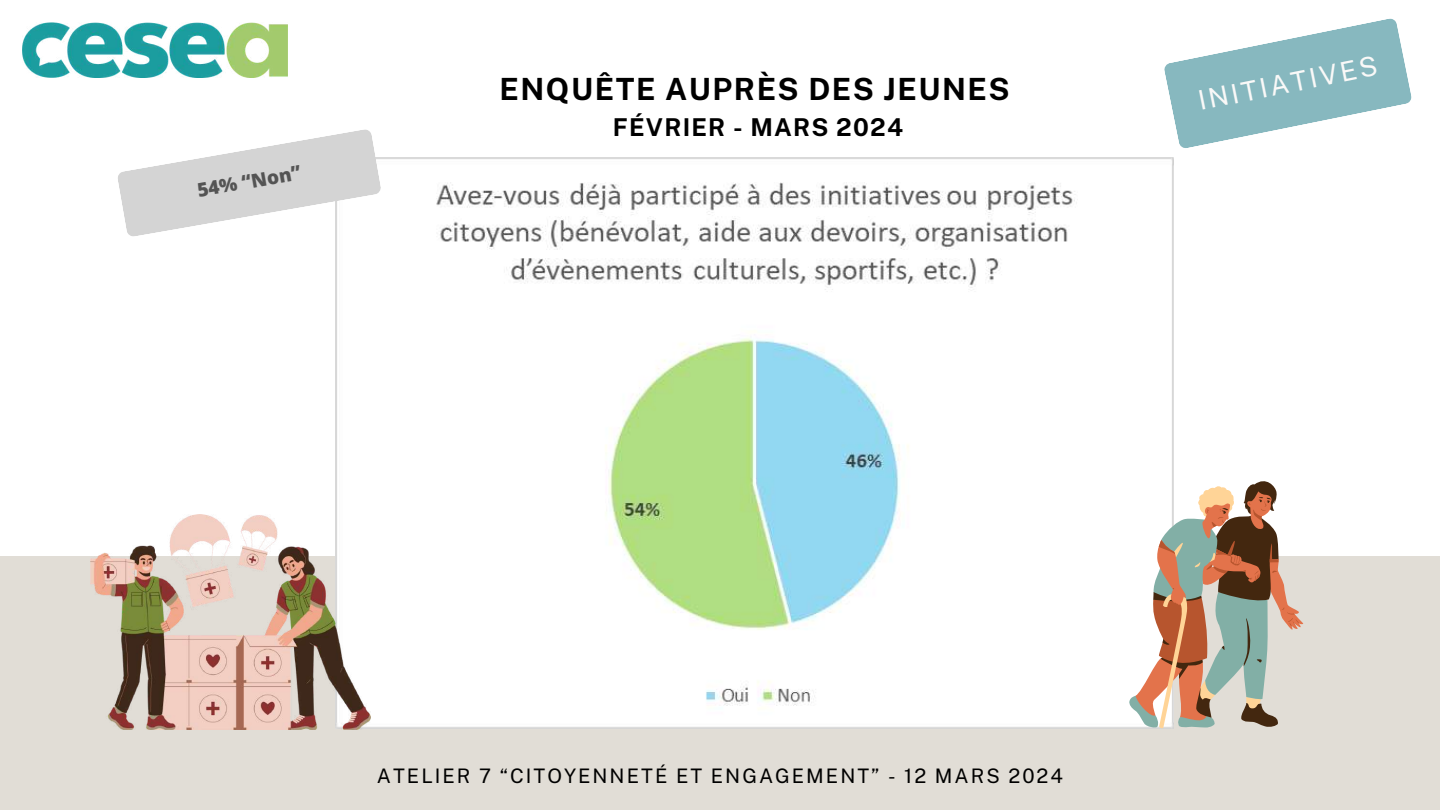
<style>
.page{position:relative;width:1440px;height:810px;background:#fff}
.page>*{position:absolute;margin:0;border:0;box-sizing:border-box;transform-origin:0 0}
.t1{font:700 30.6px "Public Sans";letter-spacing:.05em;color:#000}
.t2{font:27px "Public Sans";color:#faf9f8}
.t3{font:700 24.6px "Public Sans";letter-spacing:.05em;color:#000}
.t4{font:20px "Public Sans";letter-spacing:.1em;color:#000}
.t5{font:800 19px "Open Sans";color:#545454}
</style>
<div class="page">
<div style="left:0;top:556px;width:1440px;height:254px;background:#e1ddd6"></div>
<svg style="left:1164px;top:18px;width:248px;height:130px"></svg>
<img style="left:23px;top:23px;width:265px;height:54px">
<img style="left:335px;top:157px;width:839px;height:572px">
<svg style="left:118px;top:129px;width:263px;height:108px"></svg>
<svg style="left:1129px;top:476px;width:175px;height:253px"></svg>
<img style="left:90px;top:515px;width:281px;height:214px">
<p class="t5" style="left:195px;top:177px;width:106px;rotate:-10deg">54% “Non”</p>
<h1 class="t1" style="left:500px;top:71px;width:511px">ENQUÊTE AUPRÈS DES JEUNES</h1>
<p class="t3" style="left:613px;top:113px;width:292px">FÉVRIER - MARS 2024</p>
<h2 class="t2" style="left:1195px;top:85px;width:183px;rotate:-11deg">INITIATIVES</h2>
<p class="t4" style="left:377px;top:764px;width:688px">ATELIER 7 “CITOYENNETÉ ET ENGAGEMENT” - 12 MARS 2024</p>
</div>
